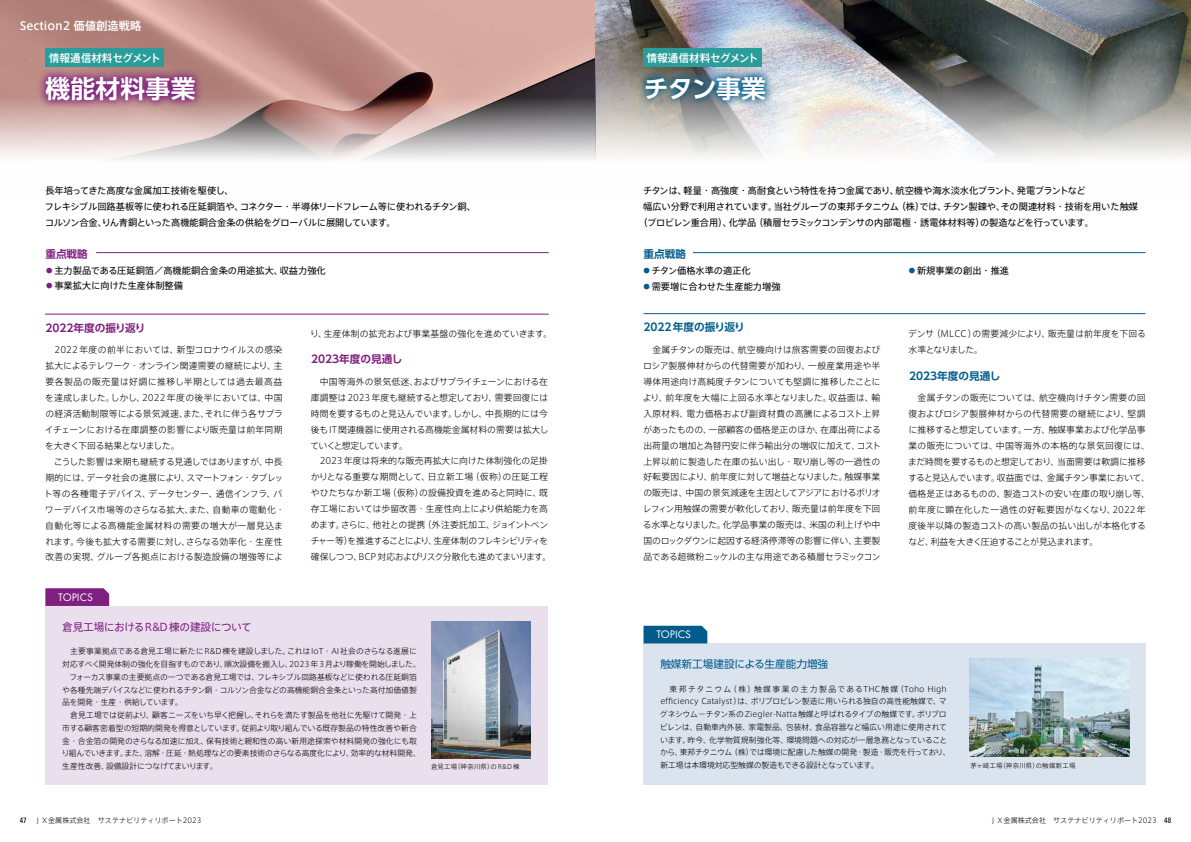
<style>
.page{position:relative;width:1191px;height:842px;background:#fff}
.page>*{position:absolute;margin:0;border:0;box-sizing:border-box;transform-origin:0 0}
.t1{font:700 24.8px "UD Shin Go Pr 6 N De";letter-spacing:.01em;color:#fff}
.t2{font:500 11.3px "Axis Std";color:#fff}
.t3{font:11.3px "Futura PT";color:#fff}
.t4{font:700 10.6px "UD Shin Go Pr 6 N De";color:#7f1f80}
.t5{font:700 10.6px "UD Shin Go Pr 6 N De";color:#005c8b}
.t6{font:500 10.6px "Axis Std";letter-spacing:-.005em;color:#fff}
.t7{font:10.6px "Axis Std";letter-spacing:-.03em;color:#7f1f80}
.t8{font:10.6px "UD Shin Go Pr 6 N";color:#005c8b}
.t9{font:9.2px/15.9px "Axis Std";color:#000}
.t10{font:9.2px "Axis Std";letter-spacing:-.02em;color:#000}
.t11{font:9.2px "Axis Std";letter-spacing:-.035em;color:#000}
.t12{font:300 8.9px/15.9px "Axis Std";color:#000}
.t13{font:300 7.8px/12.8px "Axis Std";color:#000}
.t14{font:300 7.1px "Axis Std";color:#000}
.t15{font:300 6.4px "Axis Std";letter-spacing:.05em;color:#000}
.s1{font-size:6.4px;color:#7f1f80}
.s2{font-size:6.4px;color:#005c8b}
.s3{font-family:"Univers";font-weight:400;font-stretch:condensed;font-size:7.8px}
</style>
<div class="page">
<img style="left:0;top:0;width:1191px;height:161px">
<div style="left:45px;top:606px;width:503px;height:179px;background:#eadfed"></div>
<img style="left:431px;top:621px;width:100px;height:137px">
<svg style="left:37px;top:68px;width:166px;height:42px;background:#9d5683"></svg>
<hr style="left:45px;top:314px;width:504px;height:1px;background:#7f1f80">
<svg style="left:45px;top:588px;width:64px;height:18px"></svg>
<hr style="left:96px;top:252px;width:453px;height:1px;background:#7f1f80">
<img style="left:637px;top:68px;width:137px;height:42px">
<div style="left:643px;top:643px;width:503px;height:142px;background:#dbe4ee"></div>
<img style="left:969px;top:659px;width:160px;height:97px">
<svg style="left:643px;top:626px;width:64px;height:17px"></svg>
<hr style="left:643px;top:313px;width:502px;height:1px;background:#005c8b">
<hr style="left:693px;top:252px;width:452px;height:1px;background:#005c8b">
<div style="left:45px;top:48px;width:119px;height:19px;background:#289d99"></div>
<div style="left:643px;top:48px;width:118px;height:19px;background:#289d99"></div>
<p class="t2" style="left:20px;top:17px;width:123px">Section2 価値創造戦略</p>
<p class="t6" style="left:49px;top:50px;width:113px">情報通信材料セグメント</p>
<p class="t6" style="left:646px;top:50px;width:113px">情報通信材料セグメント</p>
<h1 class="t1" style="left:45px;top:68px;width:152px">機能材料事業</h1>
<p class="t9" style="left:45px;top:182px;width:433px">長年培ってきた高度な金属加工技術を駆使し、<br>フレキシブル回路基板等に使われる圧延銅箔や、コネクター・半導体リードフレーム等に使われるチタン銅、コルソン合金、りん青銅といった高機能銅合金条の供給をグローバルに展開しています。</p>
<p class="t4" style="left:45px;top:245px;width:44px">重点戦略</p>
<p class="t9" style="left:46px;top:262px;width:281px"><span class="s1">●</span> 主力製品である圧延銅箔／高機能銅合金条の用途拡大、収益力強化</p>
<p class="t9" style="left:46px;top:277px;width:138px"><span class="s1">●</span> 事業拡大に向けた生産体制整備</p>
<p class="t4" style="left:45px;top:319px;width:102px">2022年度の振り返り</p>
<p class="t12" style="left:44px;top:341px;width:242px">　2022 年度の前半においては、新型コロナウイルスの感染拡大によるテレワーク・オンライン関連需要の継続により、主要各製品の販売量は好調に推移し半期としては過去最高益を達成しました。しかし、2022 年度の後半においては、中国の経済活動制限等による景気減速、また、それに伴う各サプライチェーンにおける在庫調整の影響により販売量は前年同期を大きく下回る結果となりました。<br>　こうした影響は来期も継続する見通しではありますが、中長期的には、データ社会の進展により、スマートフォン・タブレット等の各種電子デバイス、データセンター、通信インフラ、パワーデバイス市場等のさらなる拡大、また、自動車の電動化・自動化等による高機能金属材料の需要の増大が一層見込まれます。今後も拡大する需要に対し、さらなる効率化・生産性改善の実現、グループ各拠点における製造設備の増強等によ</p>
<p class="t3" style="left:58px;top:590px;width:36px">TOPICS</p>
<p class="t12" style="left:310px;top:325px;width:244px">り、生産体制の拡充および事業基盤の強化を進めていきます。</p>
<p class="t4" style="left:311px;top:351px;width:93px">2023年度の見通し</p>
<p class="t12" style="left:310px;top:373px;width:242px">　中国等海外の景気低迷、およびサプライチェーンにおける在庫調整は2023年度も継続すると想定しており、需要回復には時間を要するものと見込んでいます。しかし、中長期的には今後もIT関連機器に使用される高機能金属材料の需要は拡大していくと想定しています。<br>　2023年度は将来的な販売再拡大に向けた体制強化の足掛かりとなる重要な期間として、日立新工場（仮称）の圧延工程やひたちなか新工場（仮称）の設備投資を進めると同時に、既存工場においては歩留改善・生産性向上により供給能力を高めます。さらに、他社との提携（外注委託加工、ジョイントベンチャー等）を推進することにより、生産体制のフレキシビリティを確保しつつ、BCP 対応およびリスク分散化も進めてまいります。</p>
<p class="t7" style="left:62px;top:619px;width:191px">倉見工場におけるR&amp;D棟の建設について</p>
<p class="t13" style="left:62px;top:644px;width:360px">　主要事業拠点である倉見工場に新たにR&amp;D棟を建設しました。これはIoT・AI社会のさらなる進展に対応すべく開発体制の強化を目指すものであり、順次設備を搬入し、2023年3月より稼働を開始しました。　フォーカス事業の主要拠点の一つである倉見工場では、フレキシブル回路基板などに使われる圧延銅箔や各種先端デバイスなどに使われるチタン銅・コルソン合金などの高機能銅合金条といった高付加価値製品を開発・生産・供給しています。<br>　倉見工場では従前より、顧客ニーズをいち早く把握し、それらを満たす製品を他社に先駆けて開発・上市する顧客密着型の短期的開発を得意としています。従前より取り組んでいる既存製品の特性改善や新合金・合金箔の開発のさらなる加速に加え、保有技術と親和性の高い新用途探索や材料開発の強化にも取り組んでいきます。また、溶解・圧延・熱処理などの要素技術のさらなる高度化により、効率的な材料開発、生産性改善、設備設計につなげてまいります。</p>
<p class="t15" style="left:431px;top:762px;width:90px">倉見工場（神奈川県）のR&amp;D 棟</p>
<h1 class="t1" style="left:644px;top:68px;width:124px">チタン事業</h1>
<p class="t11" style="left:643px;top:184px;width:444px">チタンは、軽量・高強度・高耐食という特性を持つ金属であり、航空機や海水淡水化プラント、発電プラントなど</p>
<p class="t9" style="left:643px;top:198px;width:496px">幅広い分野で利用されています。当社グループの東邦チタニウム（株）では、チタン製錬や、その関連材料・技術を用いた触媒</p>
<p class="t10" style="left:638px;top:216px;width:457px">（プロピレン重合用）、化学品（積層セラミックコンデンサの内部電極・誘電体材料等）の製造などを行っています。</p>
<p class="t5" style="left:643px;top:245px;width:44px">重点戦略</p>
<p class="t9" style="left:643px;top:262px;width:109px"><span class="s2">●</span> チタン価格水準の適正化</p>
<p class="t9" style="left:643px;top:278px;width:139px"><span class="s2">●</span> 需要増に合わせた生産能力増強</p>
<p class="t5" style="left:643px;top:319px;width:103px">2022年度の振り返り</p>
<p class="t12" style="left:642px;top:341px;width:240px;text-align:justify">　金属チタンの販売は、航空機向けは旅客需要の回復およびロシア製展伸材からの代替需要が加わり、一般産業用途や半導体用途向け高純度チタンについても堅調に推移したことにより、前年度を大幅に上回る水準となりました。収益面は、輸入原材料、電力価格および副資材費の高騰によるコスト上昇があったものの、一部顧客の価格是正のほか、在庫出荷による出荷量の増加と為替円安に伴う輸出分の増収に加えて、コスト上昇以前に製造した在庫の払い出し・取り崩し等の一過性の好転要因により、前年度に対して増益となりました。触媒事業の販売は、中国の景気減速を主因としてアジアにおけるポリオレフィン用触媒の需要が軟化しており、販売量は前年度を下回る水準となりました。化学品事業の販売は、米国の利上げや中国のロックダウンに起因する経済停滞等の影響に伴い、主要製品である超微粉ニッケルの主な用途である積層セラミックコン</p>
<p class="t3" style="left:656px;top:628px;width:36px">TOPICS</p>
<p class="t9" style="left:909px;top:262px;width:102px"><span class="s2">●</span> 新規事業の創出・推進</p>
<p class="t12" style="left:908px;top:325px;width:239px">デンサ（MLCC）の需要減少により、販売量は前年度を下回る水準となりました。</p>
<p class="t5" style="left:909px;top:367px;width:93px">2023年度の見通し</p>
<p class="t12" style="left:908px;top:389px;width:243px">　金属チタンの販売については、航空機向けチタン需要の回復およびロシア製展伸材からの代替需要の継続により、堅調に推移すると想定しています。一方、触媒事業および化学品事業の販売については、中国等海外の本格的な景気回復には、まだ時間を要するものと想定しており、当面需要は軟調に推移すると見込んでいます。収益面では、金属チタン事業において、価格是正はあるものの、製造コストの安い在庫の取り崩し等、前年度に顕在化した一過性の好転要因がなくなり、2022年度後半以降の製造コストの高い製品の払い出しが本格化するなど、利益を大きく圧迫することが見込まれます。</p>
<p class="t8" style="left:660px;top:655px;width:169px">触媒新工場建設による生産能力増強</p>
<p class="t13" style="left:660px;top:682px;width:292px">　東邦チタニウム（株）触媒事業の主力製品であるTHC触媒（Toho High efficiency Catalyst）は、ポリプロピレン製造に用いられる独自の高性能触媒で、マグネシウム－チタン系のZiegler-Natta触媒と呼ばれるタイプの触媒です。ポリプロピレンは、自動車内外装、家電製品、包装材、食品容器など幅広い用途に使用されています。昨今、化学物質規制強化等、環境問題への対応が一層急務となっていることから、東邦チタニウム（株）では環境に配慮した触媒の開発・製造・販売を行っており、新工場は本環境対応型触媒の製造もできる設計となっています。</p>
<p class="t15" style="left:970px;top:761px;width:107px">茅ヶ崎工場（神奈川県）の触媒新工場</p>
<p class="t14" style="left:20px;top:815px;width:183px"><span class="s3">47</span> ＪＸ金属株式会社　サステナビリティリポート2023</p>
<p class="t14" style="left:989px;top:815px;width:183px">ＪＸ金属株式会社　サステナビリティリポート2023 <span class="s3">48</span></p>
</div>
